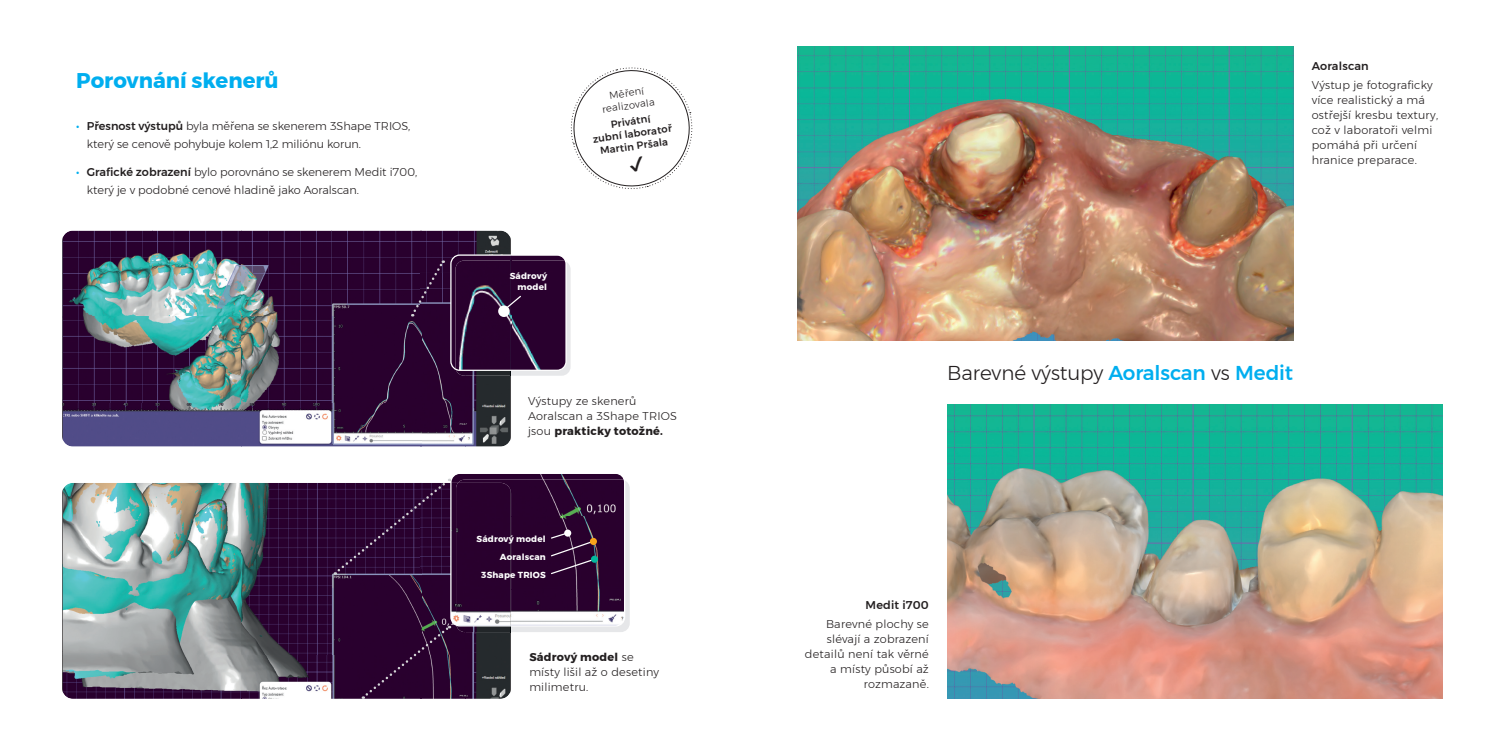
<style>
.page{position:relative;width:1489px;height:745px;background:#fff}
.page>*{position:absolute;margin:0;border:0;box-sizing:border-box;transform-origin:0 0}
.t1{font:700 21.25px "Montserrat";color:#00aeef}
.t2{font:300 20px "Montserrat";letter-spacing:-.005em;color:#231f20}
.t3{font:300 11.25px/15px "Montserrat";letter-spacing:.02em;color:#231f20}
.t4{font:300 11.25px/17.5px "Montserrat";color:#231f20}
.t5{font:500 11.25px "Montserrat";letter-spacing:.02em;color:#231f20}
.t6{font:500 10px/12.5px "Montserrat";color:#231f20;text-align:center}
.t7{font:300 10px/12.5px "Montserrat";color:#231f20;text-align:center}
.t8{font:700 8.75px/17.8px "Montserrat";letter-spacing:.02em;color:#fff;text-align:right}
.s1{font-weight:500;color:#00aeef}
.s2{font-weight:500}
.s3{font-weight:700}
</style>
<div class="page">
<svg style="left:62px;top:230px;width:449px;height:216px;background:#4c4260"></svg>
<img style="left:455px;top:260px;width:48px;height:115px">
<svg style="left:62px;top:483px;width:449px;height:215px;background:#656c7a"></svg>
<img style="left:456px;top:516px;width:54px;height:115px">
<img style="left:947px;top:404px;width:495px;height:294px">
<img style="left:452px;top:474px;width:171px;height:8px">
<img style="left:451px;top:482px;width:7px;height:142px">
<img style="left:458px;top:479px;width:165px;height:37px">
<img style="left:499px;top:515px;width:11px;height:109px">
<div style="left:450px;top:472px;width:175px;height:154px;border:1px solid #fff;border-radius:9px"></div>
<svg style="left:335px;top:478px;width:115px;height:96px;background:#391540"></svg>
<svg style="left:363px;top:624px;width:87px;height:74px;background:#2d0732"></svg>
<svg style="left:510px;top:480px;width:119px;height:151px;background:#4e2f52"></svg>
<div style="left:564px;top:529px;width:7px;height:7px;background:#fff;border-radius:50%"></div>
<div style="left:590px;top:537px;width:7px;height:7px;background:#f9a51b;border-radius:50%"></div>
<div style="left:591px;top:555px;width:7px;height:7px;background:#03b89d;border-radius:50%"></div>
<img style="left:451px;top:255px;width:13px;height:114px">
<div style="left:450px;top:254px;width:116px;height:116px;border:1px solid #fff;border-radius:9px"></div>
<svg style="left:411px;top:260px;width:34px;height:56px;background:#330e3b"></svg>
<svg style="left:503px;top:237px;width:67px;height:138px;background:#593d5e"></svg>
<div style="left:498px;top:305px;width:11px;height:12px;background:#fff;border-radius:50%"></div>
<img style="left:797px;top:46px;width:495px;height:294px">
<svg style="left:570px;top:67px;width:123px;height:122px"></svg>
<h1 class="t1" style="left:76px;top:67px;width:204px">Porovnání skenerů</h1>
<p class="t4" style="left:87px;top:117px;width:325px;text-indent:-11px"><span class="s1">•</span> <span class="s2">Přesnost výstupů</span> byla měřena se skenerem 3Shape TRIOS, který se cenově pohybuje kolem 1,2 miliónu korun.</p>
<p class="t4" style="left:87px;top:163px;width:332px;text-indent:-11px"><span class="s1">•</span> <span class="s2">Grafické zobrazení</span> bylo porovnáno se skenerem Medit i700, který je v podobné cenové hladině jako Aoralscan.</p>
<p class="t7" style="left:599px;top:90px;width:54px;rotate:-8deg">Měření realizovala</p>
<p class="t6" style="left:590px;top:121px;width:81px;rotate:-8deg">Privátní<br>zubní laboratoř<br>Martin Pršala</p>
<p class="t8" style="left:510px;top:270px;width:39px;line-height:10.5px">Sádrový model</p>
<p class="t3" style="left:528px;top:393px;width:150px">Výstupy ze skenerů<br>Aoralscan a 3Shape TRIOS jsou <span class="s3">prakticky totožné.</span></p>
<p class="t8" style="left:476px;top:529px;width:71px">Sádrový model<br>Aoralscan<br>3Shape TRIOS</p>
<p class="t3" style="left:529px;top:648px;width:131px"><span class="s3">Sádrový model</span> se místy lišil až o desetiny milimetru.</p>
<p class="t5" style="left:1311px;top:59px;width:59px">Aoralscan</p>
<p class="t3" style="left:1311px;top:77px;width:128px">Výstup je fotograficky více realistický a má ostřejší kresbu textury, což v laboratoři velmi pomáhá při určení hranice preparace.</p>
<h2 class="t2" style="left:947px;top:360px;width:347px">Barevné výstupy <span class="s1">Aoralscan</span> vs <span class="s1">Medit</span></h2>
<p class="t5" style="left:865px;top:598px;width:65px">Medit i700</p>
<p class="t3" style="left:805px;top:615px;width:125px;text-align:right">Barevné plochy se slévají a zobrazení detailů není tak věrné a místy působí až rozmazaně.</p>
</div>
